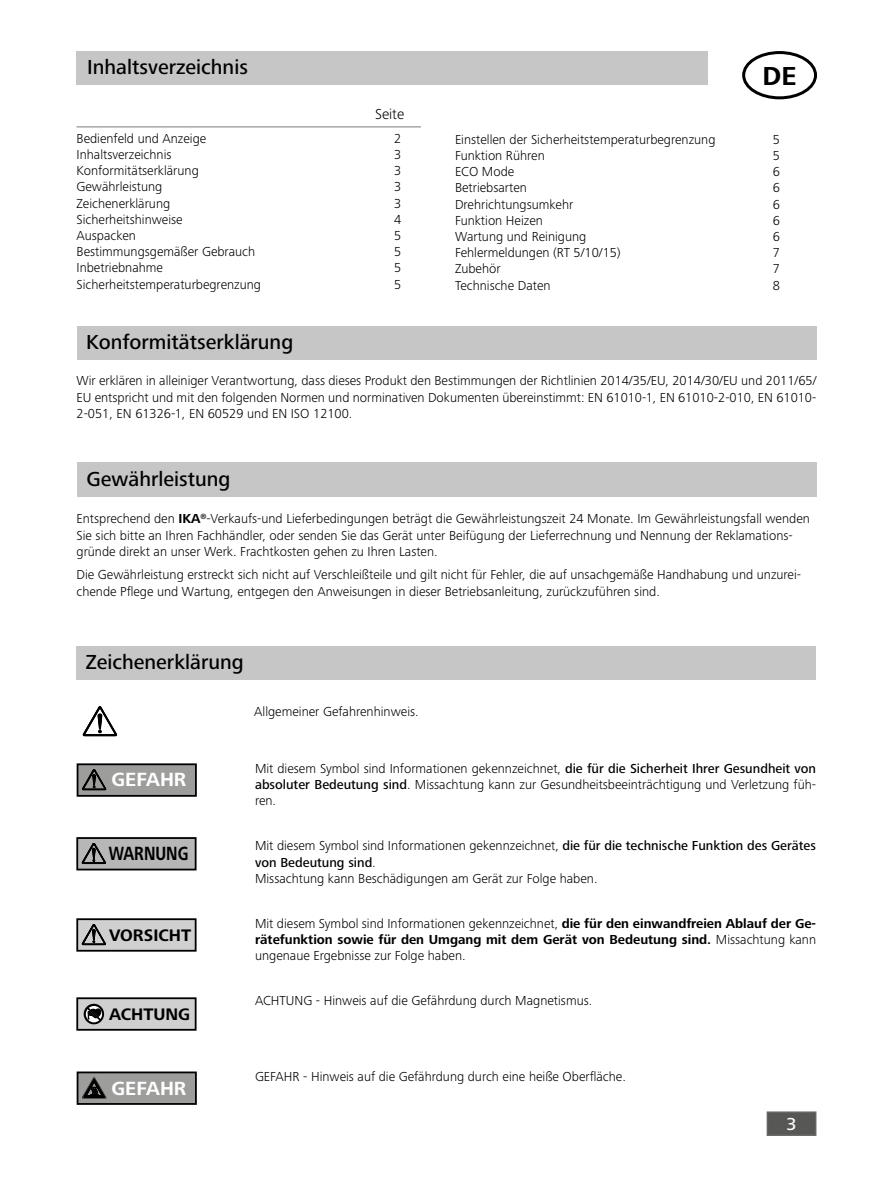
<style>
.page{position:relative;width:893px;height:1187px;background:#fff}
.page>*{position:absolute;margin:0;border:0;box-sizing:border-box;transform-origin:0 0}
.t1{font:700 27px "Frutiger Next IKA";color:#000}
.t2{font:500 21px "Frutiger Next IKA";color:#000}
.t3{font:700 19.8px "Frutiger Next IKA";color:#fff}
.t4{font:700 19.8px "Frutiger Next IKA";color:#000;scale:.78 1}
.t5{font:500 18px "Frutiger Next IKA";color:#fff}
.t6{font:700 17.25px "Frutiger Next IKA";color:#000}
.t7{font:300 15px "Frutiger Next IKA";color:#000}
.t8{font:300 13.5px/16.2px "Frutiger Next IKA";color:#000;text-align:justify}
.s1{font-weight:700}
.s2{font-weight:500}
</style>
<div class="page">
<div style="left:767px;top:1111px;width:49px;height:24px;background:#575756;border:2px solid #666"></div>
<div style="left:76px;top:646px;width:740px;height:33px;background:#c6c6c6"></div>
<div style="left:77px;top:763px;width:120px;height:33px;background:#9d9d9c;border:2px solid #000"></div>
<svg style="left:82px;top:769px;width:24px;height:21px"></svg>
<div style="left:76px;top:918px;width:121px;height:33px;background:#d0d0d0;border:2px solid #000"></div>
<svg style="left:82px;top:924px;width:24px;height:21px"></svg>
<div style="left:76px;top:837px;width:121px;height:33px;background:#b8b7b7;border:2px solid #000"></div>
<svg style="left:82px;top:843px;width:24px;height:21px"></svg>
<div style="left:742px;top:51px;width:75px;height:48px;border:3px solid #000;border-radius:50%"></div>
<svg style="left:83px;top:706px;width:34px;height:30px"></svg>
<div style="left:76px;top:997px;width:121px;height:33px;background:#d0d0d0;border:2px solid #000"></div>
<svg style="left:84px;top:1003px;width:20px;height:21px"></svg>
<svg style="left:86px;top:1005px;width:16px;height:17px"></svg>
<svg style="left:87px;top:1007px;width:14px;height:13px"></svg>
<div style="left:76px;top:51px;width:632px;height:33px;background:#c6c6c6"></div>
<div style="left:77px;top:1071px;width:120px;height:33px;background:#9d9d9c;border:2px solid #000"></div>
<svg style="left:82px;top:1077px;width:24px;height:21px"></svg>
<div style="left:77px;top:326px;width:739px;height:34px;background:#c6c6c6"></div>
<hr style="left:77px;top:126px;width:344px;height:1px;background:#7a7a7a">
<div style="left:77px;top:462px;width:739px;height:34px;background:#c6c6c6"></div>
<h2 class="t2" style="left:87px;top:55px;width:162px">Inhaltsverzeichnis</h2>
<p class="t7" style="left:375px;top:106px;width:31px">Seite</p>
<p class="t8" style="left:77px;top:130px;width:131px">Bedienfeld und Anzeige</p>
<p class="t8" style="left:394px;top:130px;width:9px">2</p>
<p class="t8" style="left:77px;top:146px;width:96px">Inhaltsverzeichnis</p>
<p class="t8" style="left:394px;top:146px;width:9px">3</p>
<p class="t8" style="left:77px;top:162px;width:124px">Konformitätserklärung</p>
<p class="t8" style="left:394px;top:162px;width:9px">3</p>
<p class="t8" style="left:77px;top:179px;width:87px">Gewährleistung</p>
<p class="t8" style="left:394px;top:179px;width:9px">3</p>
<p class="t8" style="left:77px;top:195px;width:95px">Zeichenerklärung</p>
<p class="t8" style="left:394px;top:195px;width:9px">3</p>
<p class="t8" style="left:77px;top:211px;width:108px">Sicherheitshinweise</p>
<p class="t8" style="left:394px;top:211px;width:9px">4</p>
<p class="t8" style="left:77px;top:227px;width:61px">Auspacken</p>
<p class="t8" style="left:394px;top:227px;width:9px">5</p>
<p class="t8" style="left:77px;top:243px;width:180px">Bestimmungsgemäßer Gebrauch</p>
<p class="t8" style="left:394px;top:243px;width:9px">5</p>
<p class="t8" style="left:77px;top:260px;width:88px">Inbetriebnahme</p>
<p class="t8" style="left:394px;top:260px;width:9px">5</p>
<p class="t8" style="left:77px;top:276px;width:186px">Sicherheitstemperaturbegrenzung</p>
<p class="t8" style="left:394px;top:276px;width:9px">5</p>
<h1 class="t1" style="left:763px;top:60px;width:35px">DE</h1>
<p class="t8" style="left:455px;top:131px;width:262px">Einstellen der Sicherheitstemperaturbegrenzung</p>
<p class="t8" style="left:773px;top:131px;width:9px">5</p>
<p class="t8" style="left:455px;top:147px;width:91px">Funktion Rühren</p>
<p class="t8" style="left:773px;top:147px;width:9px">5</p>
<p class="t8" style="left:455px;top:163px;width:61px">ECO Mode</p>
<p class="t8" style="left:773px;top:163px;width:9px">6</p>
<p class="t8" style="left:455px;top:180px;width:73px">Betriebsarten</p>
<p class="t8" style="left:773px;top:180px;width:9px">6</p>
<p class="t8" style="left:455px;top:196px;width:120px">Drehrichtungsumkehr</p>
<p class="t8" style="left:773px;top:196px;width:9px">6</p>
<p class="t8" style="left:455px;top:212px;width:89px">Funktion Heizen</p>
<p class="t8" style="left:773px;top:212px;width:9px">6</p>
<p class="t8" style="left:455px;top:228px;width:133px">Wartung und Reinigung</p>
<p class="t8" style="left:773px;top:228px;width:9px">6</p>
<p class="t8" style="left:455px;top:244px;width:167px">Fehlermeldungen (RT 5/10/15)</p>
<p class="t8" style="left:773px;top:244px;width:9px">7</p>
<p class="t8" style="left:455px;top:261px;width:47px">Zubehör</p>
<p class="t8" style="left:773px;top:261px;width:9px">7</p>
<p class="t8" style="left:455px;top:277px;width:97px">Technische Daten</p>
<p class="t8" style="left:773px;top:277px;width:9px">8</p>
<h2 class="t2" style="left:86px;top:330px;width:208px">Konformitätserklärung</h2>
<p class="t8" style="left:77px;top:373px;width:741px">Wir erklären in alleiniger Verantwortung, dass dieses Produkt den Bestimmungen der Richtlinien 2014/35/EU, 2014/30/EU und 2011/65/ EU entspricht und mit den folgenden Normen und norminativen Dokumenten übereinstimmt: EN 61010-1, EN 61010-2-010, EN 61010- 2-051, EN 61326-1, EN 60529 und EN ISO 12100.</p>
<h2 class="t2" style="left:87px;top:467px;width:145px">Gewährleistung</h2>
<p class="t8" style="left:77px;top:511px;width:735px;text-align:left">Entsprechend den <span class="s1">IKA</span><sup>®</sup>-Verkaufs-und Lieferbedingungen beträgt die Gewährleistungszeit 24 Monate. Im Gewährleistungsfall wenden<br>Sie sich bitte an Ihren Fachhändler, oder senden Sie das Gerät unter Beifügung der Lieferrechnung und Nennung der Reklamations&shy;gründe direkt an unser Werk. Frachtkosten gehen zu Ihren Lasten.</p>
<p class="t8" style="left:77px;top:566px;width:726px">Die Gewährleistung erstreckt sich nicht auf Verschleißteile und gilt nicht für Fehler, die auf unsachgemäße Handhabung und unzurei&shy;chende Pflege und Wartung, entgegen den Anweisungen in dieser Betriebsanleitung, zurückzuführen sind.</p>
<h2 class="t2" style="left:86px;top:649px;width:159px">Zeichenerklärung</h2>
<p class="t8" style="left:254px;top:703px;width:166px">Allgemeiner Gefahrenhinweis.</p>
<h3 class="t3" style="left:111px;top:768px;width:76px">GEFAHR</h3>
<h3 class="t4" style="left:109px;top:842px;width:104px">WARNUNG</h3>
<p class="t6" style="left:109px;top:925px;width:84px">VORSICHT</p>
<p class="t6" style="left:109px;top:1004px;width:83px">ACHTUNG</p>
<p class="t8" style="left:255px;top:760px;width:563px">Mit diesem Symbol sind Informationen gekennzeichnet, <span class="s2">die für die Sicherheit Ihrer Gesundheit von absoluter Bedeutung sind</span>. Missachtung kann zur Gesundheitsbeeinträchtigung und Verletzung füh&shy;ren.</p>
<p class="t8" style="left:255px;top:837px;width:563px;text-align:left">Mit diesem Symbol sind Informationen gekennzeichnet, <span class="s2">die für die technische Funktion des Gerätes von Bedeutung sind</span>.<br>Missachtung kann Beschädigungen am Gerät zur Folge haben.</p>
<p class="t8" style="left:255px;top:915px;width:563px">Mit diesem Symbol sind Informationen gekennzeichnet, <span class="s1">die für den einwandfreien Ablauf der Ge&shy;rätefunktion sowie für den Umgang mit dem Gerät von Bedeutung sind.</span> Missachtung kann ungenaue Ergebnisse zur Folge haben.</p>
<p class="t8" style="left:255px;top:992px;width:339px">ACHTUNG - Hinweis auf die Gefährdung durch Magnetismus.</p>
<h3 class="t3" style="left:111px;top:1076px;width:76px">GEFAHR</h3>
<p class="t8" style="left:255px;top:1068px;width:372px">GEFAHR - Hinweis auf die Gefährdung durch eine heiße Oberfläche.</p>
<h3 class="t5" style="left:786px;top:1113px;width:12px">3</h3>
</div>
